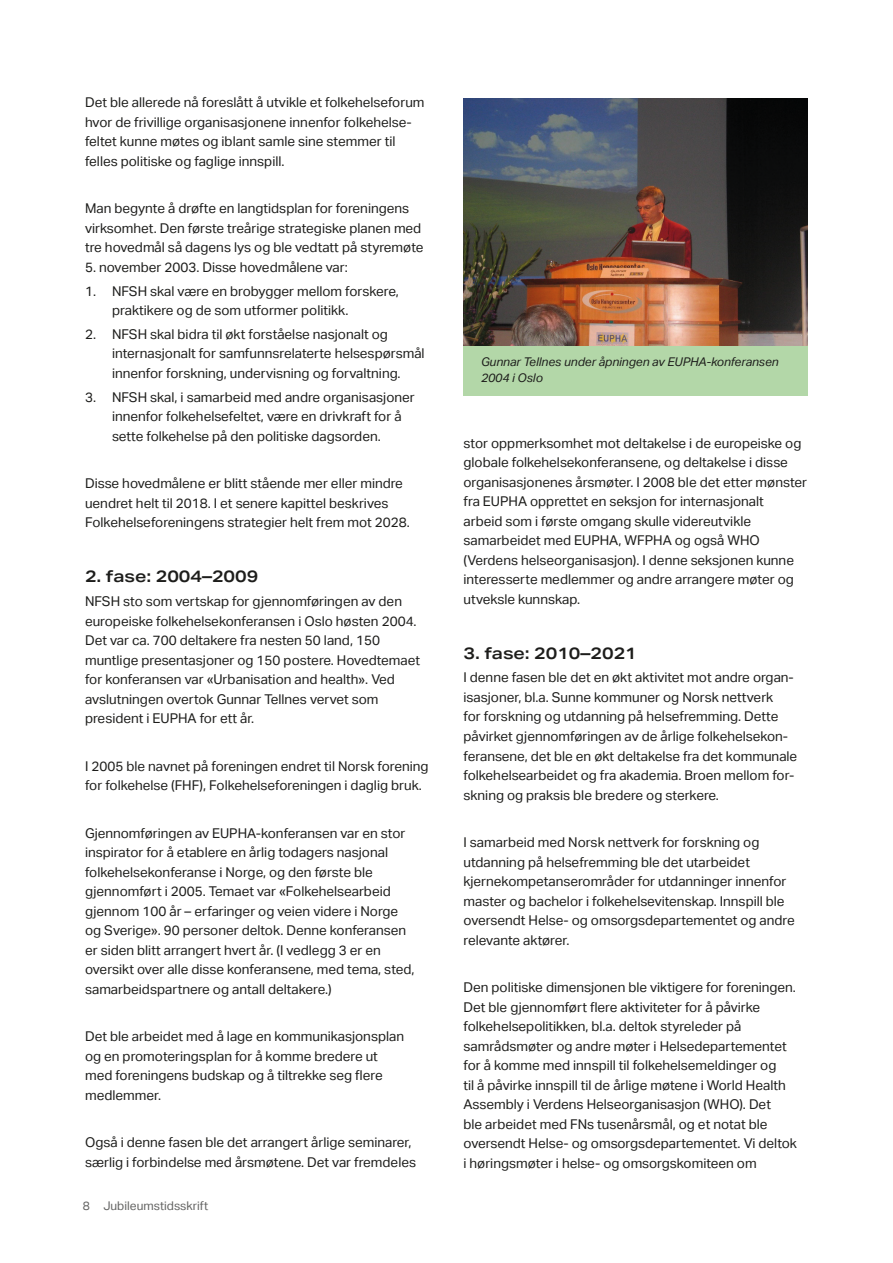
<style>
.page{position:relative;width:893px;height:1263px;background:#fff}
.page>*{position:absolute;margin:0;border:0;box-sizing:border-box;transform-origin:0 0}
.Overskrift_3{font:600 16.5px "Aktiv Grotesk Ex";color:#1d1d1b}
.Brødtekst{font:13.5px/19.5px "Aktiv Grotesk";color:#1d1d1b}
.navn_kursiv{font:italic 12px/16.5px "Aktiv Grotesk";color:#1d1d1b}
.t1{font:12px "Aktiv Grotesk";color:#626261}
</style>
<div class="page">
<div style="left:463px;top:345px;width:345px;height:50px;background:#b3d7a8"></div>
<img style="left:463px;top:98px;width:345px;height:247px">
<p class="Brødtekst" style="left:85px;top:93px;width:341px">Det ble allerede nå foreslått å utvikle et folkehelseforum hvor de frivillige organisasjonene innenfor folkehelse&shy;feltet kunne møtes og iblant samle sine stemmer til felles politiske og faglige innspill.</p>
<p class="Brødtekst" style="left:85px;top:199px;width:340px">Man begynte å drøfte en langtidsplan for foreningens virksomhet. Den første treårige strategiske planen med tre hovedmål så dagens lys og ble vedtatt på styremøte</p>
<p class="Brødtekst" style="left:85px;top:258px;width:264px">5. november 2003. Disse hovedmålene var:</p>
<p class="Brødtekst" style="left:112px;top:281px;width:288px;text-indent:-27px">1. NFSH skal være en brobygger mellom forskere, praktikere og de som utformer politikk.</p>
<p class="Brødtekst" style="left:112px;top:325px;width:314px;text-indent:-27px">2. NFSH skal bidra til økt forståelse nasjonalt og internasjonalt for samfunnsrelaterte helsespørsmål innenfor forskning, undervisning og forvaltning.</p>
<p class="Brødtekst" style="left:112px;top:387px;width:304px;text-indent:-27px">3. NFSH skal, i samarbeid med andre organisasjoner innenfor folkehelsefeltet, være en drivkraft for å sette folkehelse på den politiske dagsorden.</p>
<p class="Brødtekst" style="left:85px;top:474px;width:326px">Disse hovedmålene er blitt stående mer eller mindre uendret helt til 2018. I et senere kapittel beskrives<br>Folkehelseforeningens strategier helt frem mot 2028.</p>
<p class="Overskrift_3" style="left:85px;top:567px;width:175px">2. fase: 2004–2009</p>
<p class="Brødtekst" style="left:85px;top:592px;width:337px">NFSH sto som vertskap for gjennomføringen av den europeiske folkehelsekonferansen i Oslo høsten 2004.<br>Det var ca. 700 deltakere fra nesten 50 land, 150 muntlige presentasjoner og 150 postere. Hovedtemaet for konferansen var «Urbanisation and health». Ved avslutningen overtok Gunnar Tellnes vervet som president i EUPHA for ett år.</p>
<p class="Brødtekst" style="left:85px;top:756px;width:345px">I 2005 ble navnet på foreningen endret til Norsk forening for folkehelse (FHF), Folkehelseforeningen i daglig bruk.</p>
<p class="Brødtekst" style="left:85px;top:823px;width:331px">Gjennomføringen av EUPHA-konferansen var en stor inspirator for å etablere en årlig todagers nasjonal folkehelsekonferanse i Norge, og den første ble gjennomført i 2005. Temaet var «Folkehelsearbeid gjennom 100 år – erfaringer og veien videre i Norge og Sverige». 90 personer deltok. Denne konferansen er siden blitt arrangert hvert år. (I vedlegg 3 er en oversikt over alle disse konferansene, med tema, sted, samarbeidspartnere og antall deltakere.)</p>
<p class="Brødtekst" style="left:85px;top:1027px;width:321px">Det ble arbeidet med å lage en kommunikasjonsplan og en promoteringsplan for å komme bredere ut med foreningens budskap og å tiltrekke seg flere medlemmer.</p>
<p class="Brødtekst" style="left:85px;top:1133px;width:333px">Også i denne fasen ble det arrangert årlige seminarer, særlig i forbindelse med årsmøtene. Det var fremdeles</p>
<p class="t1" style="left:83px;top:1199px;width:127px">8 Jubileumstidsskrift</p>
<p class="navn_kursiv" style="left:481px;top:353px;width:299px">Gunnar Tellnes under åpningen av EUPHA-konferansen<br>2004 i Oslo</p>
<p class="Brødtekst" style="left:463px;top:433px;width:345px">stor oppmerksomhet mot deltakelse i de europeiske og globale folkehelsekonferansene, og deltakelse i disse organisasjonenes årsmøter. I 2008 ble det etter mønster fra EUPHA opprettet en seksjon for internasjonalt<br>arbeid som i første omgang skulle videreutvikle samarbeidet med EUPHA, WFPHA og også WHO (Verdens helseorganisasjon). I denne seksjonen kunne interesserte medlemmer og andre arrangere møter og utveksle kunnskap.</p>
<p class="Overskrift_3" style="left:463px;top:643px;width:175px">3. fase: 2010–2021</p>
<p class="Brødtekst" style="left:463px;top:668px;width:335px">I denne fasen ble det en økt aktivitet mot andre organ&shy;isasjoner, bl.a. Sunne kommuner og Norsk nettverk<br>for forskning og utdanning på helsefremming. Dette påvirket gjennomføringen av de årlige folkehelsekon&shy;feransene, det ble en økt deltakelse fra det kommunale folkehelsearbeidet og fra akademia. Broen mellom for&shy;skning og praksis ble bredere og sterkere.</p>
<p class="Brødtekst" style="left:463px;top:832px;width:333px">I samarbeid med Norsk nettverk for forskning og utdanning på helsefremming ble det utarbeidet kjernekompetanserområder for utdanninger innenfor master og bachelor i folkehelsevitenskap. Innspill ble oversendt Helse- og omsorgsdepartementet og andre relevante aktører.</p>
<p class="Brødtekst" style="left:463px;top:978px;width:335px">Den politiske dimensjonen ble viktigere for foreningen.<br>Det ble gjennomført flere aktiviteter for å påvirke folkehelsepolitikken, bl.a. deltok styreleder på samrådsmøter og andre møter i Helsedepartementet for å komme med innspill til folkehelsemeldinger og<br>til å påvirke innspill til de årlige møtene i World Health Assembly i Verdens Helseorganisasjon (WHO). Det<br>ble arbeidet med FNs tusenårsmål, og et notat ble oversendt Helse- og omsorgsdepartementet. Vi deltok i høringsmøter i helse- og omsorgskomiteen om</p>
</div>
